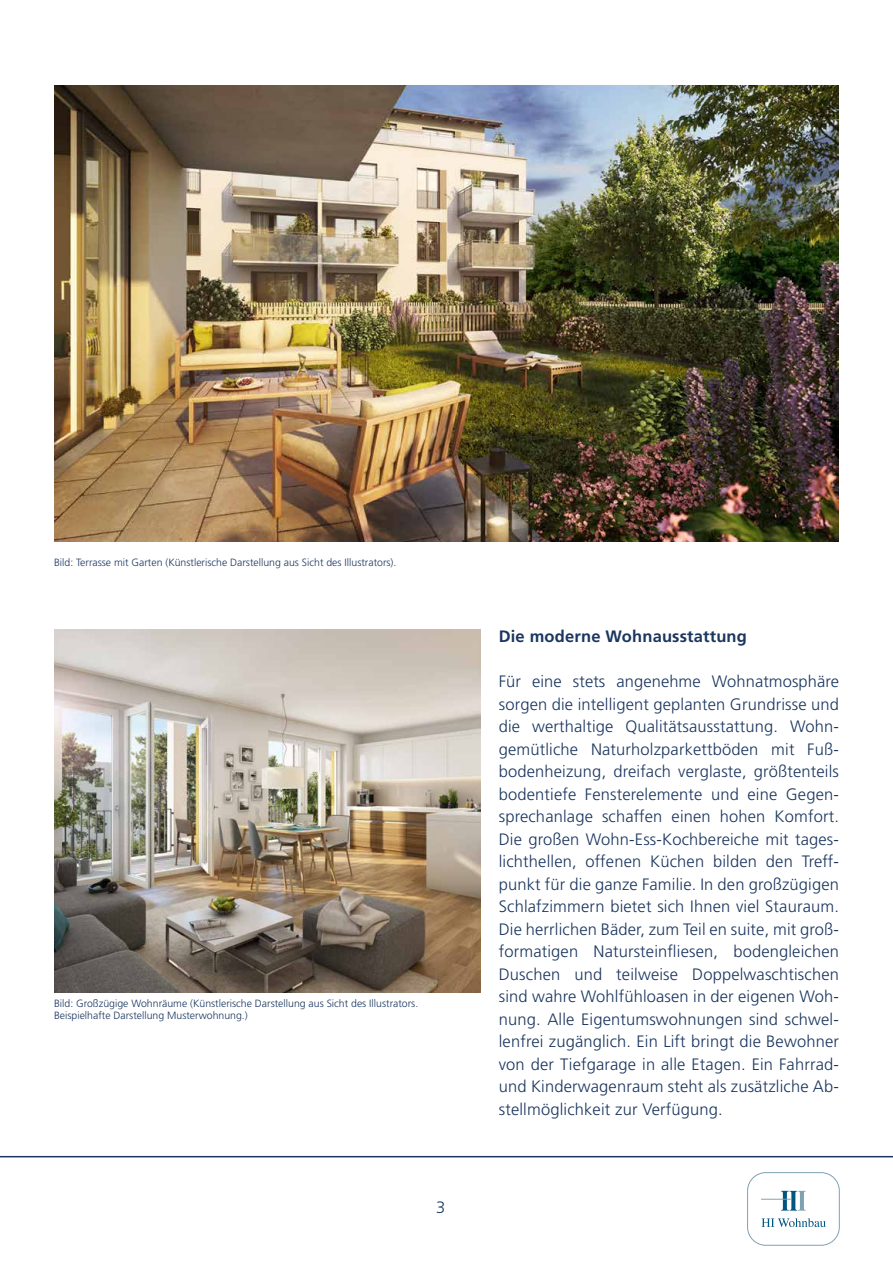
<style>
.page{position:relative;width:893px;height:1263px;background:#fff}
.page>*{position:absolute;margin:0;border:0;box-sizing:border-box;transform-origin:0 0}
.t1{font:300 16.5px/22.5px "Frutiger";letter-spacing:.01em;color:#1b365f;text-align:justify}
.t2{font:700 16.5px "Frutiger";letter-spacing:.01em;color:#1b365f}
.t3{font:300 10.5px/12.6px "Frutiger";color:#1b365f}
</style>
<div class="page">
<hr style="left:0;top:1156px;width:893px;height:1px;background:#1b365f">
<div style="left:747px;top:1172px;width:93px;height:73px;border:1px solid #80a1b2;border-radius:18px"></div>
<svg style="left:761px;top:1218px;width:65px;height:9px"></svg>
<svg style="left:781px;top:1191px;width:25px;height:19px"></svg>
<hr style="left:761px;top:1199px;width:30px;height:1px;background:#80a1b2">
<img style="left:54px;top:629px;width:426px;height:363px">
<img style="left:54px;top:85px;width:785px;height:457px">
<p class="t3" style="left:54px;top:556px;width:344px">Bild: Terrasse mit Garten (Künstlerische Darstellung aus Sicht des Illustrators).</p>
<p class="t3" style="left:54px;top:997px;width:366px">Bild: Großzügige Wohnräume (Künstlerische Darstellung aus Sicht des Illustrators.<br>Beispielhafte Darstellung Musterwohnung.)</p>
<p class="t1" style="left:436px;top:1196px;width:11px">3</p>
<p class="t2" style="left:499px;top:627px;width:250px">Die moderne Wohnausstattung</p>
<p class="t1" style="left:499px;top:670px;width:342px">Für eine stets angenehme Wohnatmosphäre sorgen die intelligent geplanten Grundrisse und die werthaltige Qualitätsausstattung. Wohn&shy;gemütliche Naturholzparkettböden mit Fuß&shy;bodenheizung, dreifach verglaste, größtenteils bodentiefe Fensterelemente und eine Gegen&shy;sprechanlage schaffen einen hohen Komfort.<br>Die großen Wohn-Ess-Kochbereiche mit tages&shy;lichthellen, offenen Küchen bilden den Treff&shy;punkt für die ganze Familie. In den großzügigen Schlafzimmern bietet sich Ihnen viel Stauraum.<br>Die herrlichen Bäder, zum Teil en suite, mit groß&shy;formatigen Natursteinfliesen, bodengleichen Duschen und teilweise Doppelwaschtischen sind wahre Wohlfühloasen in der eigenen Woh&shy;nung. Alle Eigentumswohnungen sind schwel&shy;lenfrei zugänglich. Ein Lift bringt die Bewohner von der Tiefgarage in alle Etagen. Ein Fahrrad&shy;und Kinderwagenraum steht als zusätzliche Ab&shy;stellmöglichkeit zur Verfügung.</p>
</div>
